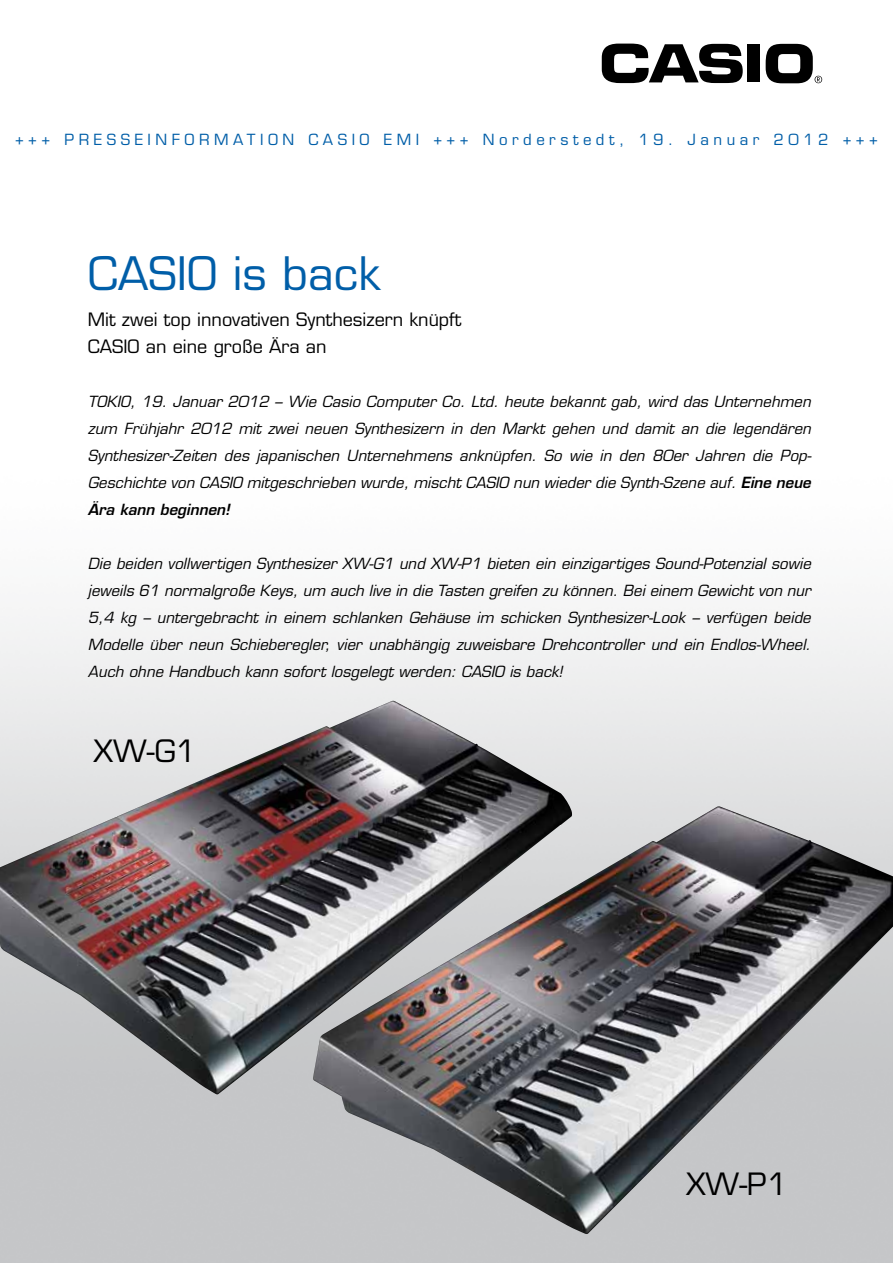
<style>
.page{position:relative;width:893px;height:1263px;background:#fff}
.page>*{position:absolute;margin:0;border:0;box-sizing:border-box;transform-origin:0 0}
.t1{font:45px "Eurostile";color:#005ea8}
.t2{font:30px "Eurostile";color:#000}
.t3{font:18px/27px "Eurostile";color:#000}
.t4{font:italic 15px/27px "Eurostile";color:#000;text-align:justify}
.t5{font:15px "Eurostile";letter-spacing:.3em;color:#005ea8}
.s1{font-weight:600}
</style>
<div class="page">
<img style="left:0;top:43px;width:893px;height:1220px">
<img style="left:0;top:701px;width:572px;height:394px">
<div style="left:748px;top:45px;width:12px;height:37px;background:#000"></div>
<svg style="left:766px;top:44px;width:56px;height:39px"></svg>
<svg style="left:602px;top:44px;width:141px;height:39px"></svg>
<img style="left:313px;top:806px;width:580px;height:428px">
<p class="t5" style="left:15px;top:130px;width:864px">+++ PRESSEINFORMATION CASIO EMI +++ Norderstedt, 19. Januar 2012 +++</p>
<h1 class="t1" style="left:88px;top:247px;width:294px">CASIO is back</h1>
<p class="t3" style="left:88px;top:306px;width:375px">Mit zwei top innovativen Synthesizern knüpft<br>CASIO an eine große Ära an</p>
<p class="t4" style="left:88px;top:388px;width:725px">TOKIO, 19. Januar 2012 – Wie Casio Computer Co. Ltd. heute bekannt gab, wird das Unternehmen zum Frühjahr 2012 mit zwei neuen Synthesizern in den Markt gehen und damit an die legendären Synthesizer-Zeiten des japanischen Unternehmens anknüpfen. So wie in den 80er Jahren die Pop-Geschichte von CASIO mitgeschrieben wurde, mischt CASIO nun wieder die Synth-Szene auf. <span class="s1">Eine neue Ära kann beginnen!</span></p>
<p class="t4" style="left:88px;top:550px;width:724px">Die beiden vollwertigen Synthesizer XW-G1 und XW-P1 bieten ein einzigartiges Sound-Potenzial sowie jeweils 61 normalgroße Keys, um auch live in die Tasten greifen zu können. Bei einem Gewicht von nur 5,4 kg – untergebracht in einem schlanken Gehäuse im schicken Synthesizer-Look – verfügen beide Modelle über neun Schieberegler, vier unabhängig zuweisbare Drehcontroller und ein Endlos-Wheel.<br>Auch ohne Handbuch kann sofort losgelegt werden: CASIO is back!</p>
<h2 class="t2" style="left:94px;top:733px;width:104px">XW-G1</h2>
<h2 class="t2" style="left:686px;top:1166px;width:103px">XW-P1</h2>
</div>
